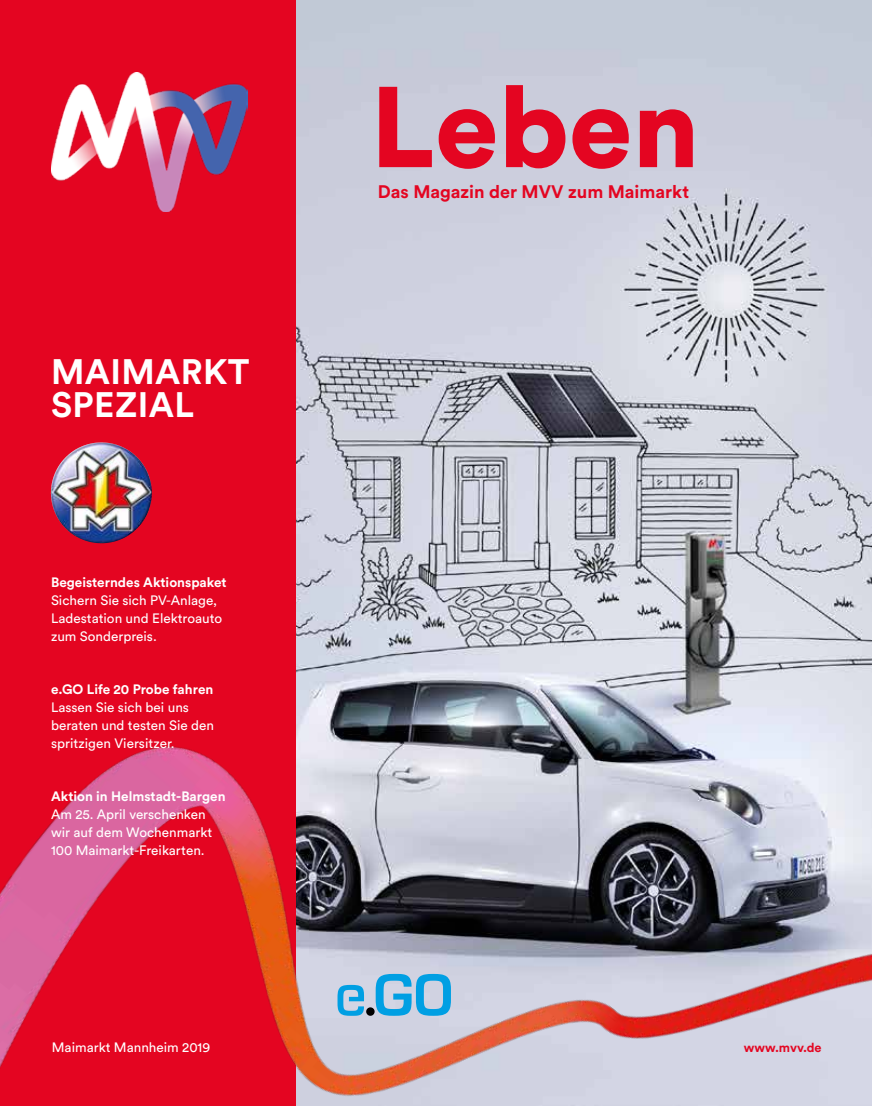
<style>
.page{position:relative;width:872px;height:1106px;background:#fff}
.page>*{position:absolute;margin:0;border:0;box-sizing:border-box;transform-origin:0 0}
.t1{font:900 113.25px "Circular Pro";color:#e40521}
.t2{font:700 34.95px/33.3px "Circular Pro";letter-spacing:.01em;color:#fff}
.t3{font:700 18px "Circular Pro";color:#e40521}
.t4{font:13.5px/17.9px "Circular Pro";color:#fff}
.t5{font:700 13.5px "Circular Pro";color:#fff}
.t6{font:700 12.75px "Circular Pro";color:#e40521}
</style>
<div class="page">
<img style="left:296px;top:0;width:576px;height:441px">
<div style="left:0;top:0;width:296px;height:1106px;background:#e40521"></div>
<img style="left:0;top:441px;width:872px;height:665px">
<img style="left:51px;top:72px;width:197px;height:140px">
<img style="left:74px;top:442px;width:25px;height:8px">
<svg style="left:337px;top:984px;width:27px;height:31px"></svg>
<svg style="left:376px;top:973px;width:75px;height:42px;background:#63b7e2"></svg>
<div style="left:366px;top:1007px;width:8px;height:8px;background:#000;border-radius:50%"></div>
<h2 class="t2" style="left:51px;top:353px;width:200px">MAIMARKT<br>SPEZIAL</h2>
<p class="t5" style="left:51px;top:573px;width:177px">Begeisterndes Aktionspaket</p>
<p class="t4" style="left:51px;top:590px;width:173px">Sichern Sie sich PV-Anlage,<br>Ladestation und Elektroauto zum Sonderpreis.</p>
<p class="t5" style="left:51px;top:680px;width:164px">e.GO Life 20 Probe fahren</p>
<p class="t4" style="left:51px;top:698px;width:164px">Lassen Sie sich bei uns beraten und testen Sie den spritzigen Viersitzer.</p>
<p class="t5" style="left:51px;top:787px;width:176px">Aktion in Helmstadt-Bargen</p>
<p class="t4" style="left:51px;top:805px;width:163px">Am 25. April verschenken wir auf dem Wochenmarkt<br>100 Maimarkt-Freikarten.</p>
<h1 class="t1" style="left:370px;top:48px;width:330px">Leben</h1>
<h3 class="t3" style="left:378px;top:179px;width:313px">Das Magazin der MVV zum Maimarkt</h3>
<p class="t4" style="left:52px;top:1037px;width:160px">Maimarkt Mannheim 2019</p>
<p class="t6" style="left:744px;top:1038px;width:79px">www.mvv.de</p>
</div>
